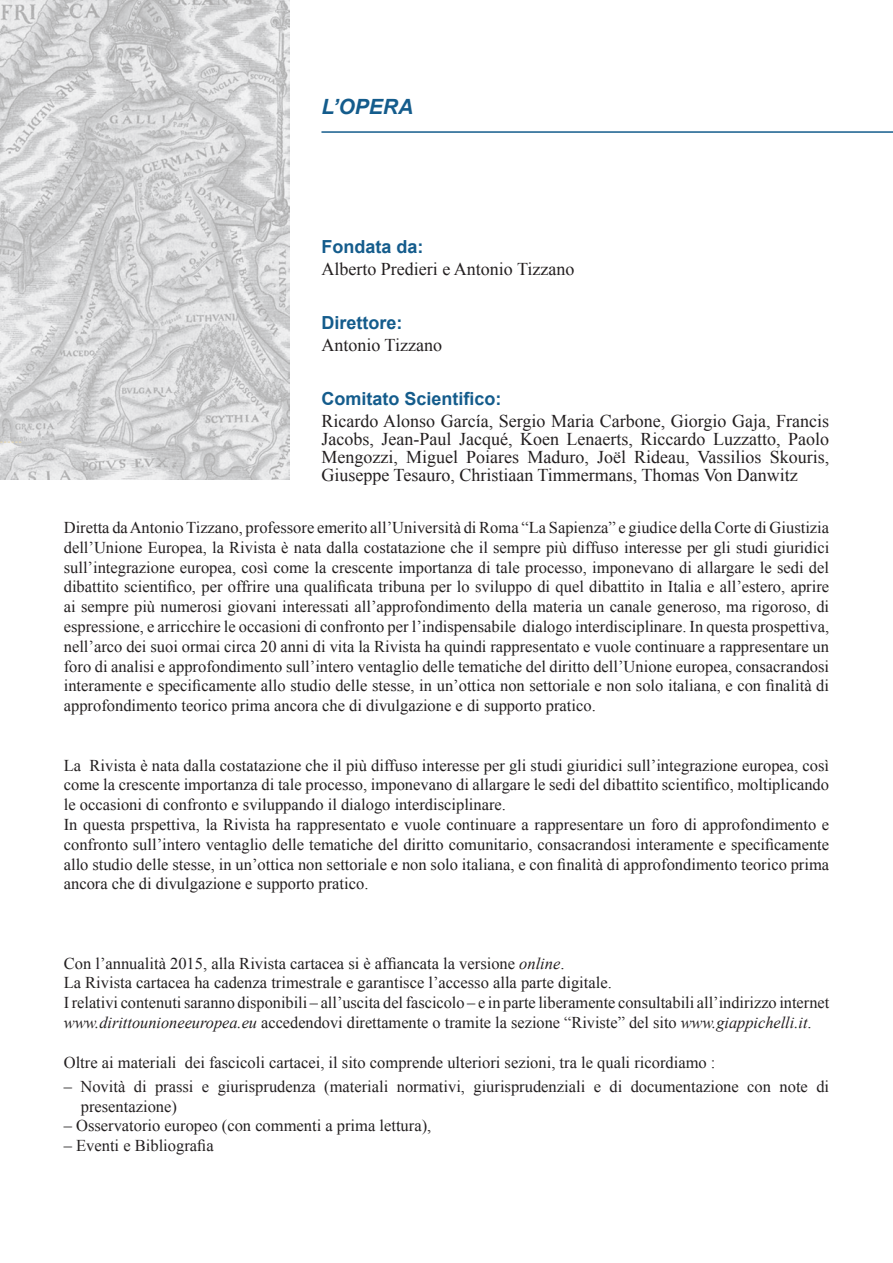
<style>
.page{position:relative;width:893px;height:1263px;background:#fff}
.page>*{position:absolute;margin:0;border:0;box-sizing:border-box;transform-origin:0 0}
.Bollo{font:italic 700 21px "Arial";color:#145c8c}
.t1{font:18px/18px "Times New Roman";color:#231f20;text-align:justify}
.t2{font:700 18px "Arial";color:#145c8c}
.Bollo-2{font:16.5px/19.8px "Times New Roman";color:#231f20;text-align:justify}
.s1{font-style:italic}
</style>
<div class="page">
<img style="left:0;top:0;width:289px;height:479px">
<svg style="left:0;top:442px;width:21px;height:1px"></svg>
<hr style="left:321px;top:131px;width:572px;height:2px;background:#145c8c">
<p class="Bollo" style="left:321px;top:93px;width:93px">L’OPERA</p>
<p class="t2" style="left:321px;top:234px;width:104px">Fondata da:</p>
<p class="t1" style="left:321px;top:260px;width:254px">Alberto Predieri e Antonio Tizzano</p>
<p class="t2" style="left:321px;top:311px;width:82px">Direttore:</p>
<p class="t1" style="left:321px;top:336px;width:122px">Antonio Tizzano</p>
<p class="t2" style="left:321px;top:387px;width:182px">Comitato Scientifico:</p>
<p class="t1" style="left:321px;top:412px;width:509px">Ricardo Alonso García, Sergio Maria Carbone, Giorgio Gaja, Francis Jacobs, Jean-Paul Jacqué, Koen Lenaerts, Riccardo Luzzatto, Paolo Mengozzi, Miguel Poiares Maduro, Joël Rideau, Vassilios Skouris, Giuseppe Tesauro, Christiaan Timmermans, Thomas Von Danwitz</p>
<p class="Bollo-2" style="left:64px;top:517px;width:767px">Diretta da Antonio Tizzano, professore emerito all’Università di Roma “La Sapienza” e giudice della Corte di Giustizia dell’Unione Europea, la Rivista è nata dalla costatazione che il sempre più diffuso interesse per gli studi giuridici sull’integrazione europea, così come la crescente importanza di tale processo, imponevano di allargare le sedi del dibattito scientifico, per offrire una qualificata tribuna per lo sviluppo di quel dibattito in Italia e all’estero, aprire ai sempre più numerosi giovani interessati all’approfondimento della materia un canale generoso, ma rigoroso, di espressione, e arricchire le occasioni di confronto per l’indispensabile dialogo interdisciplinare. In questa prospettiva, nell’arco dei suoi ormai circa 20 anni di vita la Rivista ha quindi rappresentato e vuole continuare a rappresentare un foro di analisi e approfondimento sull’intero ventaglio delle tematiche del diritto dell’Unione europea, consacrandosi interamente e specificamente allo studio delle stesse, in un’ottica non settoriale e non solo italiana, e con finalità di approfondimento teorico prima ancora che di divulgazione e di supporto pratico.</p>
<p class="Bollo-2" style="left:64px;top:755px;width:767px">La Rivista è nata dalla costatazione che il più diffuso interesse per gli studi giuridici sull’integrazione europea, così come la crescente importanza di tale processo, imponevano di allargare le sedi del dibattito scientifico, moltiplicando le occasioni di confronto e sviluppando il dialogo interdisciplinare.</p>
<p class="Bollo-2" style="left:64px;top:814px;width:767px">In questa prspettiva, la Rivista ha rappresentato e vuole continuare a rappresentare un foro di approfondimento e confronto sull’intero ventaglio delle tematiche del diritto comunitario, consacrandosi interamente e specificamente allo studio delle stesse, in un’ottica non settoriale e non solo italiana, e con finalità di approfondimento teorico prima ancora che di divulgazione e supporto pratico.</p>
<p class="Bollo-2" style="left:64px;top:953px;width:502px">Con l’annualità 2015, alla Rivista cartacea si è affiancata la versione <span class="s1">online</span>.</p>
<p class="Bollo-2" style="left:64px;top:973px;width:549px">La Rivista cartacea ha cadenza trimestrale e garantisce l’accesso alla parte digitale.</p>
<p class="Bollo-2" style="left:64px;top:992px;width:767px">I relativi contenuti saranno disponibili – all’uscita del fascicolo – e in parte liberamente consultabili all’indirizzo internet <span class="s1">www.dirittounioneeuropea.eu</span> accedendovi direttamente o tramite la sezione “Riviste” del sito <span class="s1">www.giappichelli.it</span>.</p>
<p class="Bollo-2" style="left:64px;top:1052px;width:653px">Oltre ai materiali dei fascicoli cartacei, il sito comprende ulteriori sezioni, tra le quali ricordiamo :</p>
<p class="Bollo-2" style="left:81px;top:1076px;width:750px;text-indent:-17px">– Novità di prassi e giurisprudenza (materiali normativi, giurisprudenziali e di documentazione con note di presentazione)</p>
<p class="Bollo-2" style="left:64px;top:1116px;width:369px">– Osservatorio europeo (con commenti a prima lettura),</p>
<p class="Bollo-2" style="left:64px;top:1135px;width:151px">– Eventi e Bibliografia</p>
</div>
